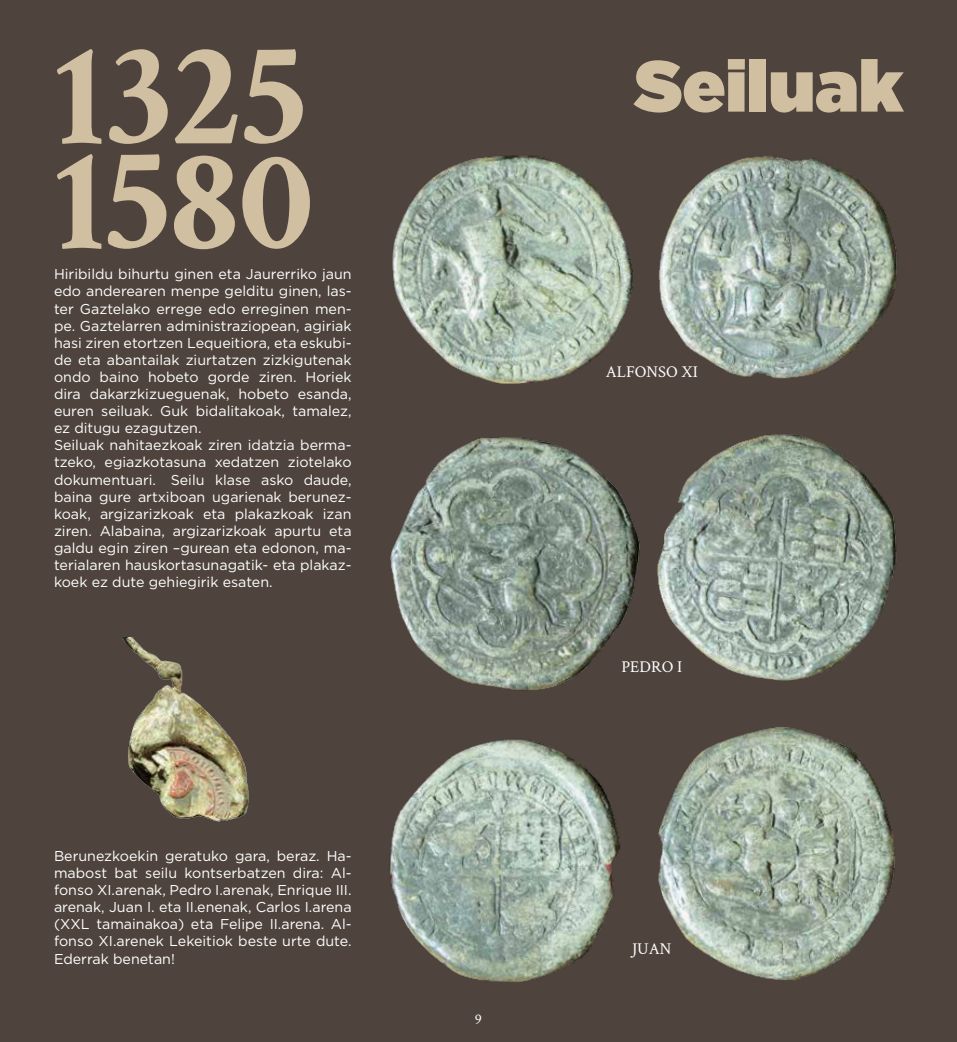
<style>
.page{position:relative;width:957px;height:1042px;background:#4e443d}
.page>*{position:absolute;margin:0;border:0;box-sizing:border-box;transform-origin:0 0}
.t1{font:700 150px "Crimson Text";color:#d1bfa1}
.t2{font:900 72px "Gotham";color:#d1bfa1}
.t3{font:16.5px "Crimson Text";color:#fff}
.t4{font:15px "Crimson Text";color:#fff}
.t5{font:14.25px/17.1px "Gotham";color:#fff}
</style>
<div class="page">
<img style="left:392px;top:155px;width:241px;height:229px">
<img style="left:390px;top:437px;width:250px;height:253px">
<img style="left:390px;top:739px;width:230px;height:243px">
<img style="left:627px;top:682px;width:268px;height:298px">
<img style="left:643px;top:434px;width:254px;height:254px">
<img style="left:658px;top:156px;width:239px;height:223px">
<img style="left:122px;top:638px;width:127px;height:184px">
<h1 class="t1" style="left:54px;top:4px;width:254px">1325</h1>
<h1 class="t1" style="left:54px;top:109px;width:261px">1580</h1>
<p class="t5" style="left:54px;top:265px;width:299px">Hiribildu bihurtu ginen eta Jaurerriko jaun edo anderearen menpe gelditu ginen, las&shy;ter Gaztelako errege edo erreginen men&shy;pe. Gaztelarren administraziopean, agiriak hasi ziren etortzen Lequeitiora, eta eskubi&shy;de eta abantailak ziurtatzen zizkigutenak ondo baino hobeto gorde ziren. Horiek dira dakarzkizueguenak, hobeto esanda, euren seiluak. Guk bidalitakoak, tamalez, ez ditugu ezagutzen.<br>Seiluak nahitaezkoak ziren idatzia berma&shy;tzeko, egiazkotasuna xedatzen ziotelako dokumentuari. Seilu klase asko daude, baina gure artxiboan ugarienak berunez&shy;koak, argizarizkoak eta plakazkoak izan ziren. Alabaina, argizarizkoak apurtu eta galdu egin ziren –gurean eta edonon, ma&shy;terialaren hauskortasunagatik- eta plakaz&shy;koek ez dute gehiegirik esaten.</p>
<p class="t5" style="left:54px;top:847px;width:299px;text-align:justify">Berunezkoekin geratuko gara, beraz. Ha&shy;mabost bat seilu kontserbatzen dira: Al&shy;fonso XI.arenak, Pedro I.arenak, Enrique III. arenak, Juan I. eta II.enenak, Carlos I.arena (XXL tamainakoa) eta Felipe II.arena. Al&shy;fonso XI.arenek Lekeitiok beste urte dute.<br>Ederrak benetan!</p>
<p class="t4" style="left:475px;top:1009px;width:9px">9</p>
<h2 class="t2" style="left:634px;top:34px;width:270px">Seiluak</h2>
<p class="t3" style="left:606px;top:361px;width:93px">ALFONSO XI</p>
<p class="t3" style="left:621px;top:655px;width:62px">PEDRO I</p>
<p class="t3" style="left:632px;top:937px;width:41px">JUAN</p>
</div>
